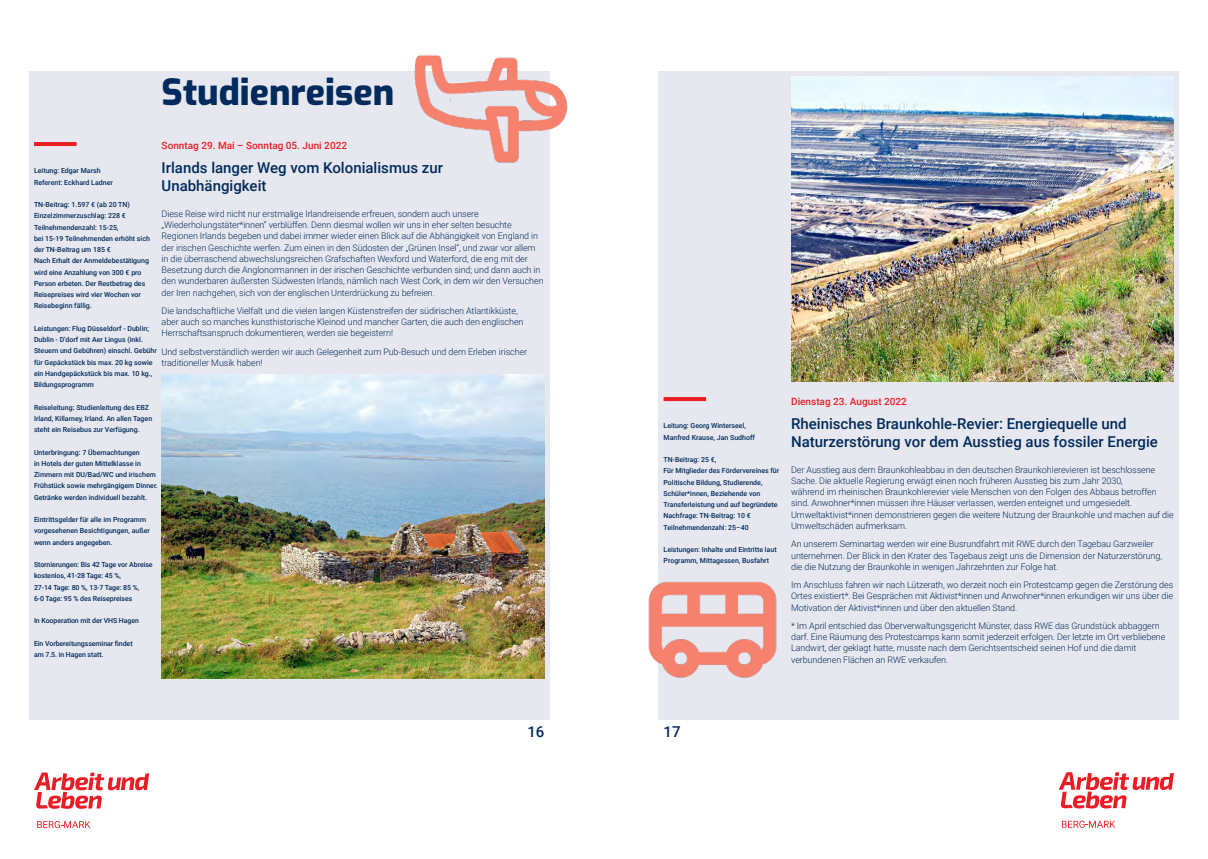
<style>
.page{position:relative;width:1208px;height:859px;background:#fff}
.page>*{position:absolute;margin:0;border:0;box-sizing:border-box;transform-origin:0 0}
.t1{font:800 36px "Exo";color:#002b5c}
.t2{font:500 15px/18.8px "Roboto";color:#002b5c}
.t3{font:500 10px "Roboto";color:#ed1d24}
.t4{font:300 9px/11.2px "Roboto";letter-spacing:-.01em;color:#002b5c}
.t5{font:500 7px/11.2px "Roboto";color:#002b5c}
</style>
<div class="page">
<svg style="left:1058px;top:772px;width:116px;height:36px"></svg>
<svg style="left:1062px;top:821px;width:53px;height:7px"></svg>
<div style="left:658px;top:71px;width:520px;height:649px;background:#e7e8ef"></div>
<div style="left:29px;top:71px;width:520px;height:649px;background:#e7e8ef"></div>
<svg style="left:34px;top:772px;width:115px;height:37px"></svg>
<svg style="left:37px;top:821px;width:53px;height:7px"></svg>
<hr style="left:34px;top:142px;width:43px;height:4px;background:#ed1d24">
<img style="left:414px;top:55px;width:154px;height:113px">
<hr style="left:663px;top:397px;width:43px;height:4px;background:#ed1d24">
<img style="left:648px;top:581px;width:129px;height:97px">
<img style="left:162px;top:374px;width:382px;height:304px">
<img style="left:791px;top:77px;width:383px;height:304px">
<h1 class="t1" style="left:162px;top:66px;width:234px">Studienreisen</h1>
<p class="t3" style="left:162px;top:138px;width:187px">Sonntag 29. Mai – Sonntag 05. Juni 2022</p>
<h2 class="t2" style="left:162px;top:157px;width:283px">Irlands langer Weg vom Kolonialismus zur<br>Unabhängigkeit</h2>
<p class="t4" style="left:162px;top:208px;width:383px">Diese Reise wird nicht nur erstmalige Irlandreisende erfreuen, sondern auch unsere „Wiederholungstäter*innen“ verblüffen. Denn diesmal wollen wir uns in eher selten besuchte Regionen Irlands begeben und dabei immer wieder einen Blick auf die Abhängigkeit von England in der irischen Geschichte werfen. Zum einen in den Südosten der „Grünen Insel“, und zwar vor allem in die überraschend abwechslungsreichen Grafschaften Wexford und Waterford, die eng mit der Besetzung durch die Anglonormannen in der irischen Geschichte verbunden sind; und dann auch in den wunderbaren äußersten Südwesten Irlands, nämlich nach West Cork, in dem wir den Versuchen der Iren nachgehen, sich von der englischen Unterdrückung zu befreien.</p>
<p class="t4" style="left:162px;top:305px;width:363px">Die landschaftliche Vielfalt und die vielen langen Küstenstreifen der südirischen Atlantikküste, aber auch so manches kunsthistorische Kleinod und mancher Garten, die auch den englischen<br>Herrschaftsanspruch dokumentieren, werden sie begeistern!</p>
<p class="t4" style="left:162px;top:346px;width:367px">Und selbstverständlich werden wir auch Gelegenheit zum Pub-Besuch und dem Erleben irischer traditioneller Musik haben!</p>
<p class="t5" style="left:34px;top:165px;width:80px">Leitung: Edgar Marsh<br>Referent: Eckhard Ladner</p>
<p class="t5" style="left:34px;top:199px;width:117px">TN-Beitrag: 1.597 € (ab 20 TN)<br>Einzelzimmerzuschlag: 228 €<br>Teilnehmendenzahl: 15-25,<br>bei 15-19 Teilnehmenden erhöht sich der TN-Beitrag um 185 €<br>Nach Erhalt der Anmeldebestätigung wird eine Anzahlung von 300 € pro<br>Person erbeten. Der Restbetrag des<br>Reisepreises wird vier Wochen vor<br>Reisebeginn fällig.</p>
<p class="t5" style="left:34px;top:322px;width:124px">Leistungen: Flug Düsseldorf - Dublin; Dublin - D’dorf mit Aer Lingus (inkl.<br>Steuern und Gebühren) einschl. Gebühr für Gepäckstück bis max. 20 kg sowie ein Handgepäckstück bis max. 10 kg., Bildungsprogramm</p>
<p class="t5" style="left:34px;top:401px;width:120px">Reiseleitung: Studienleitung des EBZ<br>Irland, Killarney, Irland. An allen Tagen steht ein Reisebus zur Verfügung.</p>
<p class="t5" style="left:34px;top:446px;width:125px">Unterbringung: 7 Übernachtungen<br>in Hotels der guten Mittelklasse in Zimmern mit DU/Bad/WC und irischem Frühstück sowie mehrgängigem Dinner.<br>Getränke werden individuell bezahlt.</p>
<p class="t5" style="left:34px;top:514px;width:117px">Eintrittsgelder für alle im Programm vorgesehenen Besichtigungen, außer wenn anders angegeben.</p>
<p class="t5" style="left:34px;top:559px;width:120px">Stornierungen: Bis 42 Tage vor Abreise kostenlos, 41-28 Tage: 45 %,<br>27-14 Tage: 80 %, 13-7 Tage: 85 %,<br>6-0 Tage: 95 % des Reisepreises</p>
<p class="t5" style="left:34px;top:615px;width:106px">In Kooperation mit der VHS Hagen</p>
<p class="t5" style="left:34px;top:637px;width:100px">Ein Vorbereitungsseminar findet am 7.5. in Hagen statt.</p>
<p class="t5" style="left:663px;top:420px;width:93px">Leitung: Georg Winterseel,<br>Manfred Krause, Jan Sudhoff</p>
<p class="t5" style="left:663px;top:454px;width:117px">TN-Beitrag: 25 €,<br>Für Mitglieder des Fördervereines für<br>Politische Bildung, Studierende,<br>Schüler*innen, Beziehende von<br>Transferleistung und auf begründete<br>Nachfrage: TN-Beitrag: 10 €<br>Teilnehmendenzahl: 25–40</p>
<p class="t5" style="left:663px;top:544px;width:115px">Leistungen: Inhalte und Eintritte laut<br>Programm, Mittagessen, Busfahrt</p>
<p class="t3" style="left:791px;top:394px;width:117px">Dienstag 23. August 2022</p>
<h2 class="t2" style="left:791px;top:413px;width:368px">Rheinisches Braunkohle-Revier: Energiequelle und<br>Naturzerstörung vor dem Ausstieg aus fossiler Energie</h2>
<p class="t4" style="left:791px;top:463px;width:384px">Der Ausstieg aus dem Braunkohleabbau in den deutschen Braunkohlerevieren ist beschlossene Sache. Die aktuelle Regierung erwägt einen noch früheren Ausstieg bis zum Jahr 2030,<br>während im rheinischen Braunkohlerevier viele Menschen von den Folgen des Abbaus betroffen sind. Anwohner*innen müssen ihre Häuser verlassen, werden enteignet und umgesiedelt.<br>Umweltaktivist*innen demonstrieren gegen die weitere Nutzung der Braunkohle und machen auf die Umweltschäden aufmerksam.</p>
<p class="t4" style="left:791px;top:538px;width:372px">An unserem Seminartag werden wir eine Busrundfahrt mit RWE durch den Tagebau Garzweiler unternehmen. Der Blick in den Krater des Tagebaus zeigt uns die Dimension der Naturzerstörung, die die Nutzung der Braunkohle in wenigen Jahrzehnten zur Folge hat.</p>
<p class="t4" style="left:791px;top:579px;width:384px;text-align:justify">Im Anschluss fahren wir nach Lützerath, wo derzeit noch ein Protestcamp gegen die Zerstörung des Ortes existiert*. Bei Gesprächen mit Aktivist*innen und Anwohner*innen erkundigen wir uns über die Motivation der Aktivist*innen und über den aktuellen Stand.</p>
<p class="t4" style="left:791px;top:620px;width:376px">* Im April entschied das Oberverwaltungsgericht Münster, dass RWE das Grundstück abbaggern darf. Eine Räumung des Protestcamps kann somit jederzeit erfolgen. Der letzte im Ort verbliebene Landwirt, der geklagt hatte, musste nach dem Gerichtsentscheid seinen Hof und die damit verbundenen Flächen an RWE verkaufen.</p>
<h2 class="t2" style="left:527px;top:722px;width:19px">16</h2>
<h2 class="t2" style="left:663px;top:722px;width:19px">17</h2>
</div>
